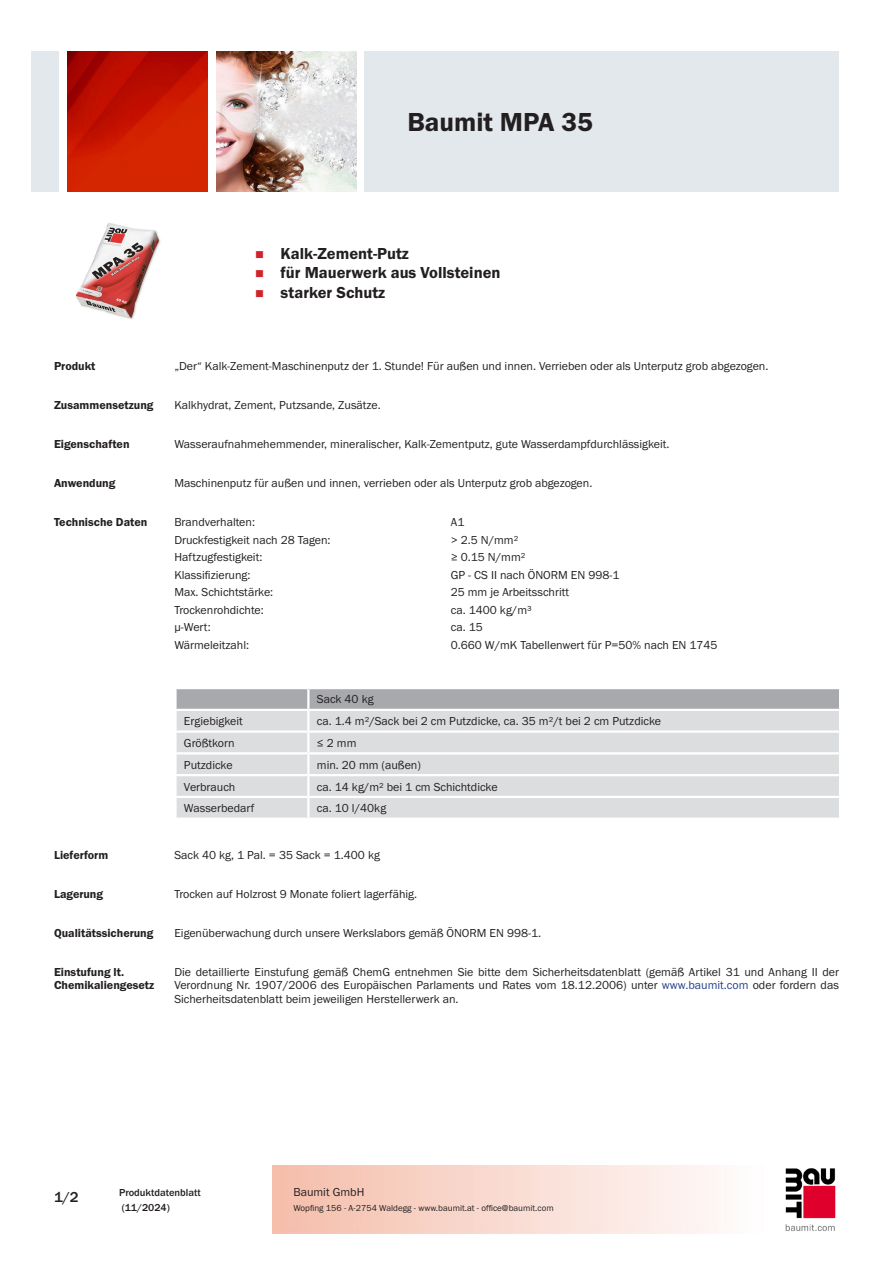
<style>
.page{position:relative;width:893px;height:1263px;background:#fff}
.page>*{position:absolute;margin:0;border:0;box-sizing:border-box;transform-origin:0 0}
.PDS_Produktname{font:27px "BM Franklin Gothic URW Dem";color:#231f20}
.t1{font:16.5px "BM Franklin Gothic URW Dem";color:#231f20}
.t2{font:500 15px "BM Franklin Gothic URW";color:#231f20}
.PDS_Standard{font:12px/13.5px "BM Franklin Gothic URW Boo";color:#231f20;text-align:justify}
.PDS_Standard_linksbü{font:12px "BM Franklin Gothic URW Boo";color:#231f20}
.PDS_Header{font:12px/13.5px "BM Franklin Gothic URW Dem";color:#231f20}
.t3{font:500 10.5px/15px "BM Franklin Gothic URW";color:#231f20}
.t4{font:9px "BM Franklin Gothic URW Boo";color:#231f20}
.s1{color:#253f8e}
</style>
<div class="page">
<img style="left:785px;top:1168px;width:51px;height:63px">
<div style="left:32px;top:51px;width:27px;height:140px;background:#e2e8eb"></div>
<img style="left:68px;top:52px;width:140px;height:139px">
<img style="left:216px;top:51px;width:141px;height:140px">
<div style="left:365px;top:51px;width:474px;height:140px;background:#e2e8eb"></div>
<img style="left:75px;top:223px;width:86px;height:96px">
<div style="left:177px;top:754px;width:662px;height:63px;background:#dcdddf"></div>
<svg style="left:176px;top:688px;width:664px;height:64px;background:#cfd0d2"></svg>
<hr style="left:307px;top:754px;width:2px;height:20px;background:#fff">
<hr style="left:174px;top:774px;width:134px;height:2px;background:#fff">
<hr style="left:308px;top:774px;width:533px;height:2px;background:#fff">
<hr style="left:307px;top:776px;width:2px;height:20px;background:#fff">
<hr style="left:174px;top:796px;width:134px;height:2px;background:#fff">
<hr style="left:308px;top:796px;width:533px;height:2px;background:#fff">
<svg style="left:307px;top:798px;width:2px;height:19px"></svg>
<p class="PDS_Produktname" style="left:407px;top:106px;width:187px">Baumit MPA 35</p>
<p class="t1" style="left:281px;top:243px;width:130px">Kalk-Zement-Putz</p>
<p class="t1" style="left:281px;top:263px;width:221px">für Mauerwerk aus Vollsteinen</p>
<p class="t1" style="left:281px;top:282px;width:106px">starker Schutz</p>
<p class="PDS_Header" style="left:54px;top:360px;width:43px">Produkt</p>
<p class="PDS_Standard" style="left:174px;top:360px;width:596px">„Der“ Kalk-Zement-Maschinenputz der 1. Stunde! Für außen und innen. Verrieben oder als Unterputz grob abgezogen.</p>
<p class="PDS_Header" style="left:54px;top:399px;width:101px">Zusammensetzung</p>
<p class="PDS_Standard" style="left:174px;top:399px;width:208px">Kalkhydrat, Zement, Putzsande, Zusätze.</p>
<p class="PDS_Header" style="left:54px;top:438px;width:77px">Eigenschaften</p>
<p class="PDS_Standard" style="left:174px;top:438px;width:497px">Wasseraufnahmehemmender, mineralischer, Kalk-Zementputz, gute Wasserdampfdurchlässigkeit.</p>
<p class="PDS_Header" style="left:54px;top:477px;width:63px">Anwendung</p>
<p class="PDS_Standard" style="left:174px;top:477px;width:419px">Maschinenputz für außen und innen, verrieben oder als Unterputz grob abgezogen.</p>
<p class="PDS_Header" style="left:54px;top:515px;width:95px">Technische Daten</p>
<p class="PDS_Standard_linksbü" style="left:174px;top:514px;width:82px">Brandverhalten:</p>
<p class="PDS_Standard_linksbü" style="left:451px;top:514px;width:15px">A1</p>
<p class="PDS_Standard_linksbü" style="left:174px;top:532px;width:158px">Druckfestigkeit nach 28 Tagen:</p>
<p class="PDS_Standard_linksbü" style="left:451px;top:532px;width:69px">&gt; 2.5 N/mm²</p>
<p class="PDS_Standard_linksbü" style="left:174px;top:550px;width:90px">Haftzugfestigkeit:</p>
<p class="PDS_Standard_linksbü" style="left:451px;top:550px;width:76px">≥ 0.15 N/mm²</p>
<p class="PDS_Standard_linksbü" style="left:174px;top:567px;width:78px">Klassifizierung:</p>
<p class="PDS_Standard_linksbü" style="left:451px;top:567px;width:170px">GP - CS II nach ÖNORM EN 998-1</p>
<p class="PDS_Standard_linksbü" style="left:174px;top:585px;width:100px">Max. Schichtstärke:</p>
<p class="PDS_Standard_linksbü" style="left:451px;top:585px;width:120px">25 mm je Arbeitsschritt</p>
<p class="PDS_Standard_linksbü" style="left:174px;top:602px;width:91px">Trockenrohdichte:</p>
<p class="PDS_Standard_linksbü" style="left:451px;top:602px;width:83px">ca. 1400 kg/m³</p>
<p class="PDS_Standard_linksbü" style="left:174px;top:620px;width:38px">μ-Wert:</p>
<p class="PDS_Standard_linksbü" style="left:451px;top:620px;width:34px">ca. 15</p>
<p class="PDS_Standard_linksbü" style="left:174px;top:637px;width:76px">Wärmeleitzahl:</p>
<p class="PDS_Standard_linksbü" style="left:451px;top:637px;width:268px">0.660 W/mK Tabellenwert für P=50% nach EN 1745</p>
<p class="PDS_Standard_linksbü" style="left:317px;top:692px;width:58px">Sack 40 kg</p>
<p class="PDS_Standard_linksbü" style="left:184px;top:714px;width:60px">Ergiebigkeit</p>
<p class="PDS_Standard_linksbü" style="left:317px;top:714px;width:346px">ca. 1.4 m²/Sack bei 2 cm Putzdicke, ca. 35 m²/t bei 2 cm Putzdicke</p>
<p class="PDS_Standard_linksbü" style="left:184px;top:735px;width:52px">Größtkorn</p>
<p class="PDS_Standard_linksbü" style="left:317px;top:735px;width:41px">≤ 2 mm</p>
<p class="PDS_Standard_linksbü" style="left:184px;top:757px;width:50px">Putzdicke</p>
<p class="PDS_Standard_linksbü" style="left:317px;top:757px;width:106px">min. 20 mm (außen)</p>
<p class="PDS_Standard_linksbü" style="left:184px;top:779px;width:53px">Verbrauch</p>
<p class="PDS_Standard_linksbü" style="left:317px;top:779px;width:182px">ca. 14 kg/m² bei 1 cm Schichtdicke</p>
<p class="PDS_Standard_linksbü" style="left:184px;top:801px;width:72px">Wasserbedarf</p>
<p class="PDS_Standard_linksbü" style="left:317px;top:801px;width:71px">ca. 10 l/40kg</p>
<p class="PDS_Header" style="left:54px;top:848px;width:56px">Lieferform</p>
<p class="PDS_Standard" style="left:174px;top:848px;width:207px">Sack 40 kg, 1 Pal. = 35 Sack = 1.400 kg</p>
<p class="PDS_Header" style="left:54px;top:887px;width:51px">Lagerung</p>
<p class="PDS_Standard" style="left:174px;top:887px;width:244px">Trocken auf Holzrost 9 Monate foliert lagerfähig.</p>
<p class="PDS_Header" style="left:54px;top:926px;width:101px">Qualitätssicherung</p>
<p class="PDS_Standard" style="left:174px;top:926px;width:368px">Eigenüberwachung durch unsere Werkslabors gemäß ÖNORM EN 998-1.</p>
<p class="PDS_Header" style="left:54px;top:965px;width:102px">Einstufung lt.<br>Chemikaliengesetz</p>
<p class="PDS_Standard" style="left:174px;top:965px;width:666px">Die detaillierte Einstufung gemäß ChemG entnehmen Sie bitte dem Sicherheitsdatenblatt (gemäß Artikel 31 und Anhang II der Verordnung Nr. 1907/2006 des Europäischen Parlaments und Rates vom 18.12.2006) unter <span class="s1">www.baumit.com</span> oder fordern das Sicherheitsdatenblatt beim jeweiligen Herstellerwerk an.</p>
<p class="t2" style="left:54px;top:1188px;width:26px">1/2</p>
<p class="t3" style="left:119px;top:1185px;width:83px">Produktdatenblatt (11/2024)</p>
<p class="PDS_Standard" style="left:293px;top:1185px;width:73px">Baumit GmbH</p>
<p class="t4" style="left:293px;top:1202px;width:262px">Wopfing 156 - A-2754 Waldegg - www.baumit.at - office@baumit.com</p>
</div>
